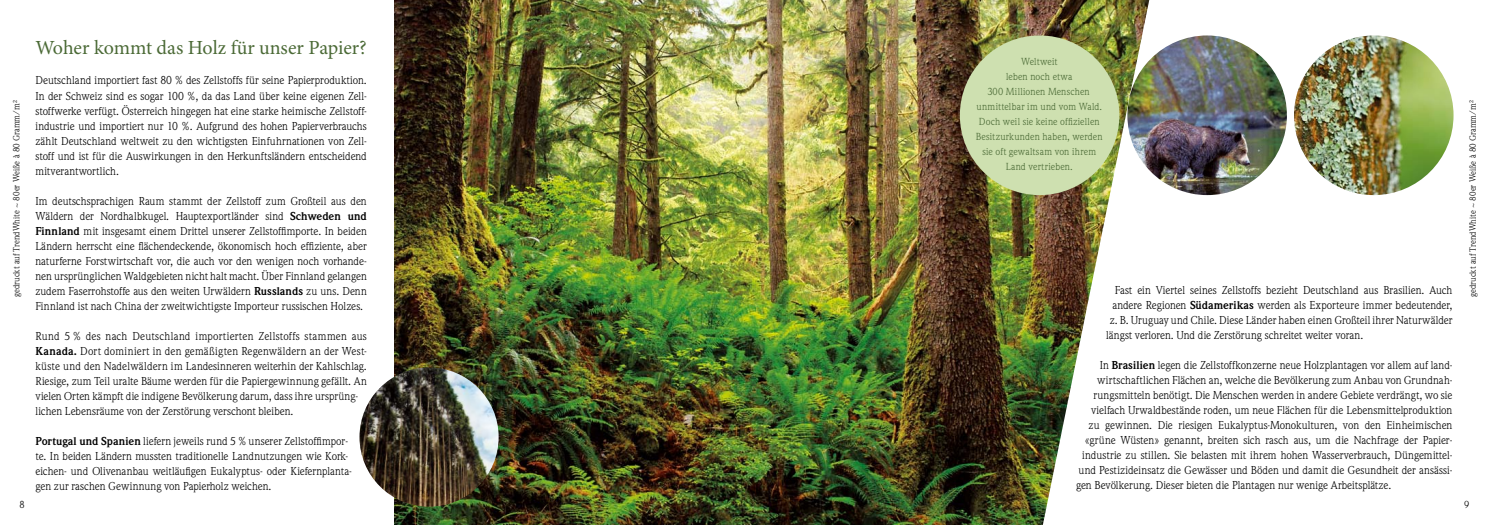
<style>
.page{position:relative;width:1489px;height:525px;background:#fff}
.page>*{position:absolute;margin:0;border:0;box-sizing:border-box;transform-origin:0 0}
.t1{font:20px "Minion Pro";letter-spacing:-.005em;color:#4b6a36}
.t2{font:11.25px/15px "Weidemann";color:#000;text-align:justify}
.t3{font:10px/15px "Weidemann";letter-spacing:.01em;color:#4b6a36;text-align:center}
.t4{font:10px "Weidemann";color:#000}
.t5{font:8.75px "Weidemann Std";color:#000}
.s1{font-weight:700}
</style>
<div class="page">
<img style="left:394px;top:0;width:755px;height:524px">
<img style="left:1293px;top:35px;width:160px;height:160px;border-radius:80px">
<img style="left:1127px;top:35px;width:159px;height:160px;border-radius:80px">
<div style="left:959px;top:35px;width:160px;height:160px;background:#cee0b0;border-radius:50%"></div>
<img style="left:359px;top:367px;width:139px;height:139px;border-radius:70px">
<h1 class="t1" style="left:35px;top:36px;width:333px">Woher kommt das Holz für unser Papier?</h1>
<p class="t2" style="left:35px;top:73px;width:333px">Deutschland importiert fast 80 % des Zellstoffs für seine Papierproduktion.<br>In der Schweiz sind es sogar 100 %, da das Land über keine eigenen Zell&shy;stoffwerke verfügt. Österreich hingegen hat eine starke heimische Zellstoff&shy;industrie und importiert nur 10 %. Aufgrund des hohen Papierverbrauchs zählt Deutschland weltweit zu den wichtigsten Einfuhrnationen von Zell&shy;stoff und ist für die Auswirkungen in den Herkunftsländern entscheidend mitverantwortlich.</p>
<p class="t2" style="left:35px;top:193px;width:333px">Im deutschsprachigen Raum stammt der Zellstoff zum Großteil aus den Wäldern der Nordhalbkugel. Hauptexportländer sind <span class="s1">Schweden und Finnland</span> mit insgesamt einem Drittel unserer Zellstoffimporte. In beiden Ländern herrscht eine flächendeckende, ökonomisch hoch effiziente, aber naturferne Forstwirtschaft vor, die auch vor den wenigen noch vorhande&shy;nen ursprünglichen Waldgebieten nicht halt macht. Über Finnland gelangen zudem Faserrohstoffe aus den weiten Urwäldern <span class="s1">Russlands</span> zu uns. Denn Finnland ist nach China der zweitwichtigste Importeur russischen Holzes.</p>
<p class="t2" style="left:35px;top:328px;width:333px;text-align:left">Rund 5 % des nach Deutschland importierten Zellstoffs stammen aus <span class="s1">Kanada.</span> Dort dominiert in den gemäßigten Regenwäldern an der West&shy;küste und den Nadelwäldern im Landesinneren weiterhin der Kahlschlag.<br>Riesige, zum Teil uralte Bäume werden für die Papiergewinnung gefällt. An vielen Orten kämpft die indigene Bevölkerung darum, dass ihre ursprüng&shy;lichen Lebensräume von der Zerstörung verschont bleiben.</p>
<p class="t2" style="left:35px;top:433px;width:318px;text-align:left"><span class="s1">Portugal und Spanien</span> liefern jeweils rund 5 % unserer Zellstoffimpor&shy;te. In beiden Ländern mussten traditionelle Landnutzungen wie Kork&shy;eichen- und Olivenanbau weitläufigen Eukalyptus- oder Kiefernplanta&shy;gen zur raschen Gewinnung von Papierholz weichen.</p>
<p class="t3" style="left:975px;top:54px;width:128px">Weltweit<br>leben noch etwa<br>300 Millionen Menschen unmittelbar im und vom Wald.<br>Doch weil sie keine offiziellen<br>Besitzurkunden haben, werden sie oft gewaltsam von ihrem<br>Land vertrieben.</p>
<p class="t5" style="left:11px;top:297px;width:198px;rotate:-90deg">gedruckt auf TrendWhite ~ 80er Weiße à 80 Gramm/m²</p>
<p class="t5" style="left:1467px;top:297px;width:198px;rotate:-90deg">gedruckt auf TrendWhite ~ 80er Weiße à 80 Gramm/m²</p>
<p class="t2" style="left:1114px;top:282px;width:339px">Fast ein Viertel seines Zellstoffs bezieht Deutschland aus Brasilien. Auch</p>
<p class="t2" style="left:1112px;top:297px;width:341px">andere Regionen <span class="s1">Südamerikas</span> werden als Exporteure immer bedeutender,</p>
<p class="t2" style="left:1109px;top:312px;width:344px">z. B. Uruguay und Chile. Diese Länder haben einen Großteil ihrer Naturwälder</p>
<p class="t2" style="left:1105px;top:327px;width:259px">längst verloren. Und die Zerstörung schreitet weiter voran.</p>
<p class="t2" style="left:1099px;top:357px;width:354px">In <span class="s1">Brasilien</span> legen die Zellstoffkonzerne neue Holzplantagen vor allem auf land-</p>
<p class="t2" style="left:1097px;top:372px;width:357px">wirtschaftlichen Flächen an, welche die Bevölkerung zum Anbau von Grundnah-</p>
<p class="t2" style="left:1093px;top:387px;width:360px">rungsmitteln benötigt. Die Menschen werden in andere Gebiete verdrängt, wo sie</p>
<p class="t2" style="left:1090px;top:402px;width:363px">vielfach Urwaldbestände roden, um neue Flächen für die Lebensmittelproduktion</p>
<p class="t2" style="left:1088px;top:417px;width:365px">zu gewinnen. Die riesigen Eukalyptus-Monokulturen, von den Einheimischen</p>
<p class="t2" style="left:1084px;top:432px;width:369px">«grüne Wüsten» genannt, breiten sich rasch aus, um die Nachfrage der Papier-</p>
<p class="t2" style="left:1082px;top:447px;width:371px">industrie zu stillen. Sie belasten mit ihrem hohen Wasserverbrauch, Düngemittel-</p>
<p class="t2" style="left:1078px;top:462px;width:375px">und Pestizideinsatz die Gewässer und Böden und damit die Gesundheit der ansässi-</p>
<p class="t2" style="left:1075px;top:477px;width:317px">gen Bevölkerung. Dieser bieten die Plantagen nur wenige Arbeitsplätze.</p>
<p class="t4" style="left:20px;top:498px;width:7px">8</p>
<p class="t4" style="left:1463px;top:498px;width:7px">9</p>
</div>
